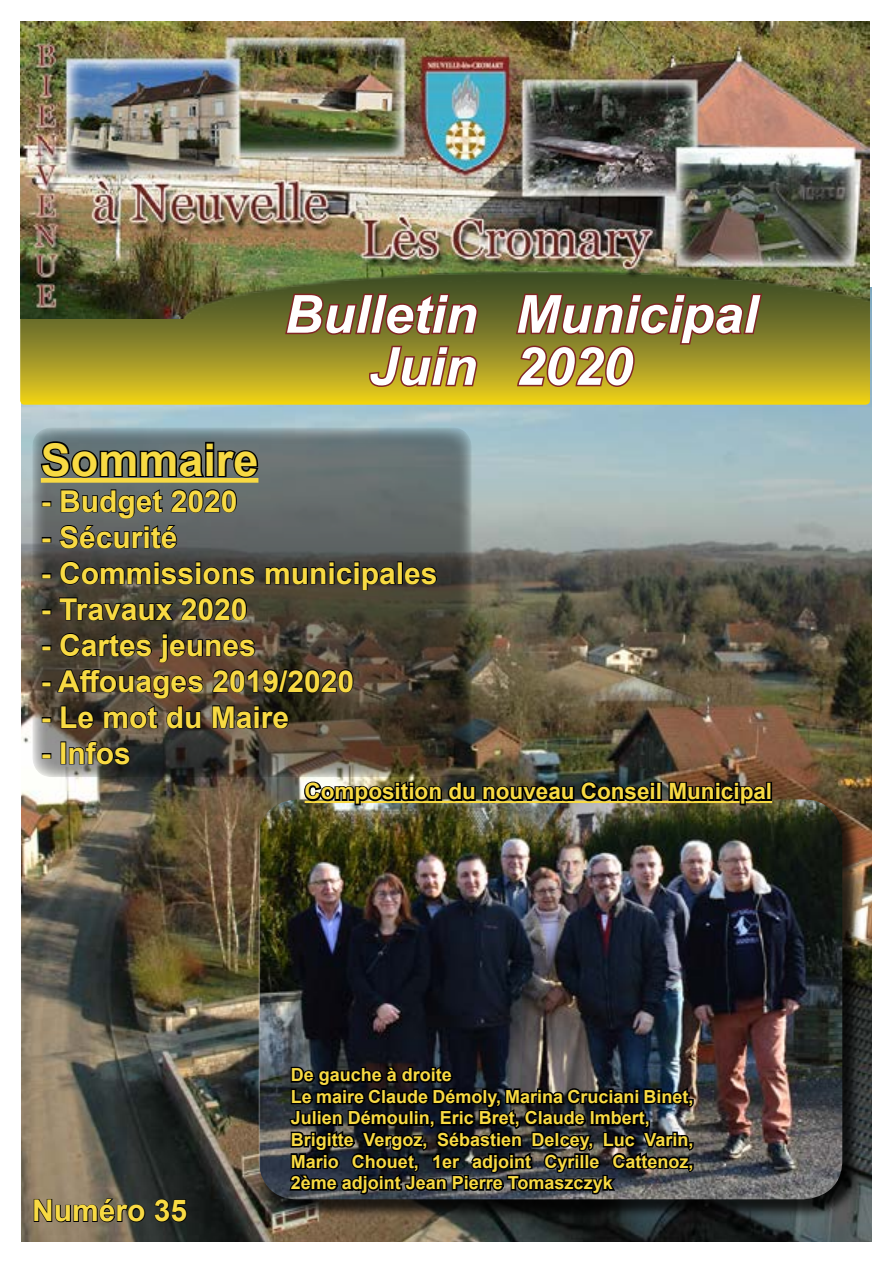
<style>
.page{position:relative;width:893px;height:1263px;background:#fff}
.page>*{position:absolute;margin:0;border:0;box-sizing:border-box;transform-origin:0 0}
.t1{font:italic 700 52.5px "Arial";color:#fff}
.t2{font:700 45px "Arial";color:#f8da43}
.t3{font:700 30px "Arial";color:#f8da43}
.t4{font:700 22.5px "Arial";color:#f8da43}
.t5{font:700 18px/21.6px "Arial";color:#f8da43}
</style>
<div class="page">
<img style="left:21px;top:287px;width:851px;height:955px">
<svg style="left:20px;top:319px;width:850px;height:86px;background:#b1a323"></svg>
<svg style="left:367px;top:344px;width:112px;height:45px;background:#9e7926"></svg>
<div style="left:261px;top:802px;width:600px;height:415px;background:#000;opacity:.75"></div>
<img style="left:258px;top:799px;width:584px;height:400px">
<img style="left:20px;top:21px;width:850px;height:298px">
<svg style="left:283px;top:290px;width:196px;height:47px;background:#6d5026"></svg>
<svg style="left:514px;top:275px;width:250px;height:113px;background:#7e6926"></svg>
<div style="left:19px;top:416px;width:465px;height:363px;background:#000;opacity:.5"></div>
<div style="left:41px;top:478px;width:217px;height:5px;background:#f8da43"></div>
<svg style="left:39px;top:439px;width:221px;height:41px;background:#494f49"></svg>
<div style="left:42px;top:501px;width:9px;height:6px;border:2px solid #000"></div>
<div style="left:42px;top:537px;width:9px;height:6px;border:2px solid #000"></div>
<svg style="left:59px;top:488px;width:179px;height:62px;background:#4c5051"></svg>
<div style="left:42px;top:573px;width:9px;height:6px;border:2px solid #000"></div>
<svg style="left:59px;top:560px;width:197px;height:26px;background:#2f2e2a"></svg>
<svg style="left:265px;top:561px;width:132px;height:30px;background:#302d27"></svg>
<div style="left:397px;top:561px;width:6px;height:23px;border:2px solid #000"></div>
<svg style="left:404px;top:566px;width:34px;height:19px"></svg>
<div style="left:42px;top:609px;width:9px;height:6px;border:2px solid #000"></div>
<svg style="left:58px;top:596px;width:190px;height:26px;background:#343127"></svg>
<div style="left:42px;top:645px;width:9px;height:6px;border:2px solid #000"></div>
<div style="left:42px;top:681px;width:9px;height:6px;border:2px solid #000"></div>
<div style="left:42px;top:717px;width:9px;height:6px;border:2px solid #000"></div>
<svg style="left:56px;top:632px;width:298px;height:98px;background:#41362a"></svg>
<div style="left:42px;top:753px;width:9px;height:6px;border:2px solid #000"></div>
<div style="left:60px;top:741px;width:6px;height:23px;border:2px solid #000"></div>
<svg style="left:68px;top:740px;width:63px;height:26px;background:#3e3c37"></svg>
<hr style="left:305px;top:801px;width:467px;height:2px;background:#f8da43">
<img style="left:302px;top:759px;width:354px;height:48px">
<div style="left:650px;top:786px;width:6px;height:15px;border:3px solid #000"></div>
<div style="left:656px;top:782px;width:6px;height:19px;border:3px solid #000"></div>
<img style="left:667px;top:762px;width:103px;height:45px">
<div style="left:766px;top:782px;width:6px;height:19px;border:3px solid #000"></div>
<svg style="left:288px;top:1057px;width:408px;height:139px;background:#202226"></svg>
<svg style="left:33px;top:1198px;width:113px;height:25px;background:#564f41"></svg>
<svg style="left:153px;top:1198px;width:35px;height:25px"></svg>
<h1 class="t1" style="left:285px;top:279px;width:194px">Bulletin</h1>
<h1 class="t1" style="left:369px;top:331px;width:109px">Juin</h1>
<h1 class="t1" style="left:516px;top:279px;width:244px">Municipal</h1>
<h1 class="t1" style="left:516px;top:331px;width:118px">2020</h1>
<h2 class="t2" style="left:41px;top:428px;width:219px">Sommaire</h2>
<h3 class="t3" style="left:41px;top:480px;width:198px">- Budget 2020</h3>
<h3 class="t3" style="left:41px;top:516px;width:138px">- Sécurité</h3>
<h3 class="t3" style="left:41px;top:552px;width:398px">- Commissions municipales</h3>
<h3 class="t3" style="left:41px;top:588px;width:208px">- Travaux 2020</h3>
<h3 class="t3" style="left:41px;top:624px;width:217px">- Cartes jeunes</h3>
<h3 class="t3" style="left:41px;top:660px;width:315px">- Affouages 2019/2020</h3>
<h3 class="t3" style="left:41px;top:696px;width:250px">- Le mot du Maire</h3>
<h3 class="t3" style="left:41px;top:732px;width:92px">- Infos</h3>
<p class="t4" style="left:305px;top:776px;width:469px">Composition du nouveau Conseil Municipal</p>
<h3 class="t3" style="left:32px;top:1189px;width:157px">Numéro 35</h3>
<p class="t5" style="left:291px;top:1064px;width:404px">De gauche à droite<br>Le maire Claude Démoly, Marina Cruciani Binet, Julien Démoulin, Eric Bret, Claude Imbert, Brigitte Vergoz, Sébastien Delcey, Luc Varin, Mario Chouet, 1er adjoint Cyrille Cattenoz, 2ème adjoint Jean Pierre Tomaszczyk</p>
</div>
